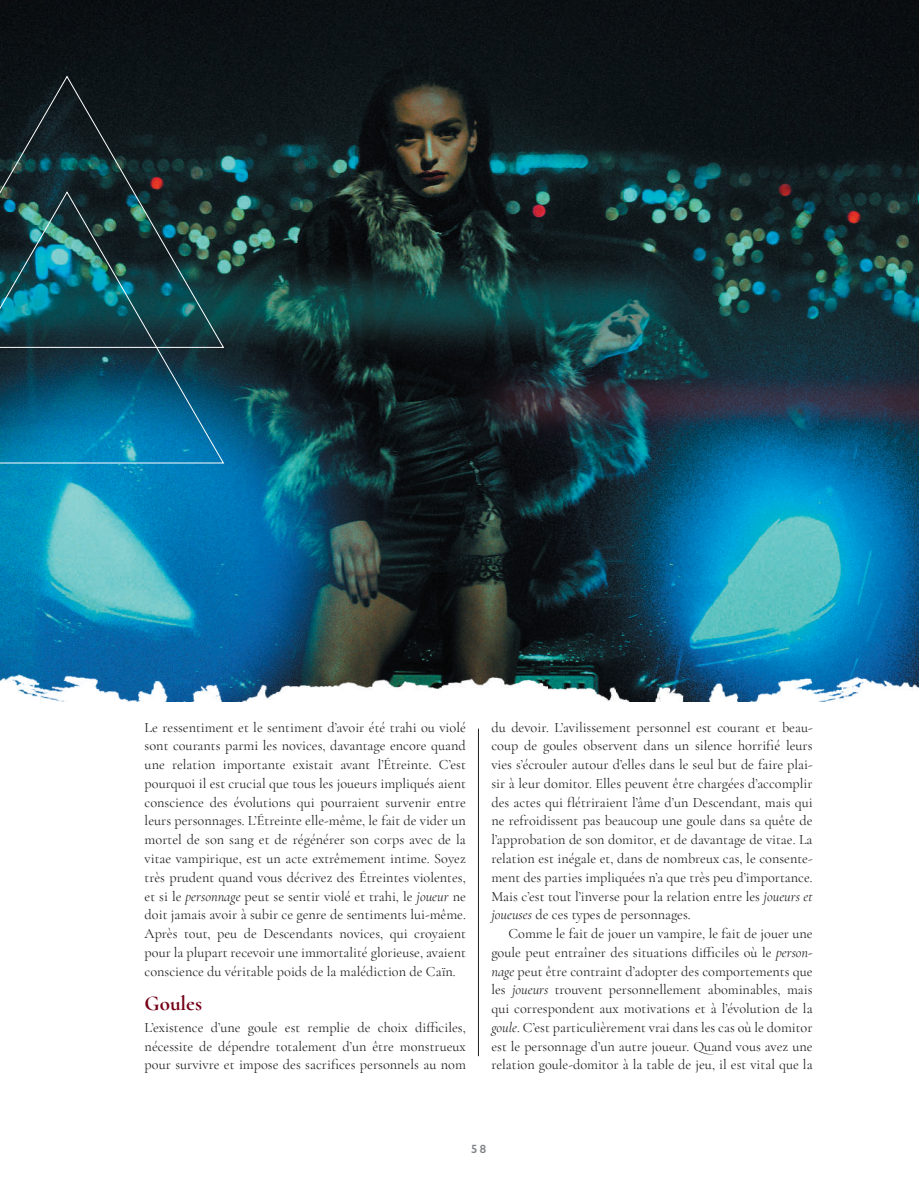
<style>
.page{position:relative;width:919px;height:1187px;background:#fff}
.page>*{position:absolute;margin:0;border:0;box-sizing:border-box;transform-origin:0 0}
.t1{font:700 21px "Cormorant";color:#750218}
.t2{font:14.25px/18.8px "Cormorant Garamond";color:#231f20;text-align:justify}
.t3{font:600 12px "Gill Sans Nova";color:#808285}
.s1{font-style:italic}
</style>
<div class="page">
<img style="left:0;top:0;width:918px;height:617px">
<img style="left:547px;top:617px;width:371px;height:85px">
<img style="left:0;top:614px;width:547px;height:88px">
<svg style="left:0;top:76px;width:224px;height:115px;background:#132225"></svg>
<img style="left:0;top:191px;width:224px;height:272px">
<hr style="left:478px;top:728px;width:1px;height:328px;background:#231f20">
<p class="t2" style="left:145px;top:717px;width:323px">Le ressentiment et le sentiment d’avoir été trahi ou violé sont courants parmi les novices, davantage encore quand une relation importante existait avant l’Étreinte. C’est pourquoi il est crucial que tous les joueurs impliqués aient conscience des évolutions qui pourraient survenir entre leurs personnages. L’Étreinte elle-même, le fait de vider un mortel de son sang et de régénérer son corps avec de la vitae vampirique, est un acte extrêmement intime. Soyez très prudent quand vous décrivez des Étreintes violentes, et si le <span class="s1">personnage</span> peut se sentir violé et trahi, le <span class="s1">joueur</span> ne doit jamais avoir à subir ce genre de sentiments lui-même.<br>Après tout, peu de Descendants novices, qui croyaient pour la plupart recevoir une immortalité glorieuse, avaient conscience du véritable poids de la malédiction de Caïn.</p>
<h1 class="t1" style="left:145px;top:990px;width:59px">Goules</h1>
<p class="t2" style="left:145px;top:1017px;width:323px">L’existence d’une goule est remplie de choix difficiles, nécessite de dépendre totalement d’un être monstrueux pour survivre et impose des sacrifices personnels au nom</p>
<p class="t2" style="left:491px;top:717px;width:323px">du devoir. L’avilissement personnel est courant et beau&shy;coup de goules observent dans un silence horrifié leurs vies s’écrouler autour d’elles dans le seul but de faire plai&shy;sir à leur domitor. Elles peuvent être chargées d’accomplir des actes qui flétriraient l’âme d’un Descendant, mais qui ne refroidissent pas beaucoup une goule dans sa quête de l’approbation de son domitor, et de davantage de vitae. La relation est inégale et, dans de nombreux cas, le consente&shy;ment des parties impliquées n’a que très peu d’importance.<br>Mais c’est tout l’inverse pour la relation entre les <span class="s1">joueurs et joueuses</span> de ces types de personnages.</p>
<p class="t2" style="left:491px;top:924px;width:323px;text-indent:17px">Comme le fait de jouer un vampire, le fait de jouer une goule peut entraîner des situations difficiles où le <span class="s1">person&shy;nage</span> peut être contraint d’adopter des comportements que les <span class="s1">joueurs</span> trouvent personnellement abominables, mais qui correspondent aux motivations et à l’évolution de la <span class="s1">goule</span>. C’est particulièrement vrai dans les cas où le domitor est le personnage d’un autre joueur. Quand vous avez une relation goule-domitor à la table de jeu, il est vital que la</p>
<p class="t3" style="left:471px;top:1141px;width:17px">58</p>
</div>
